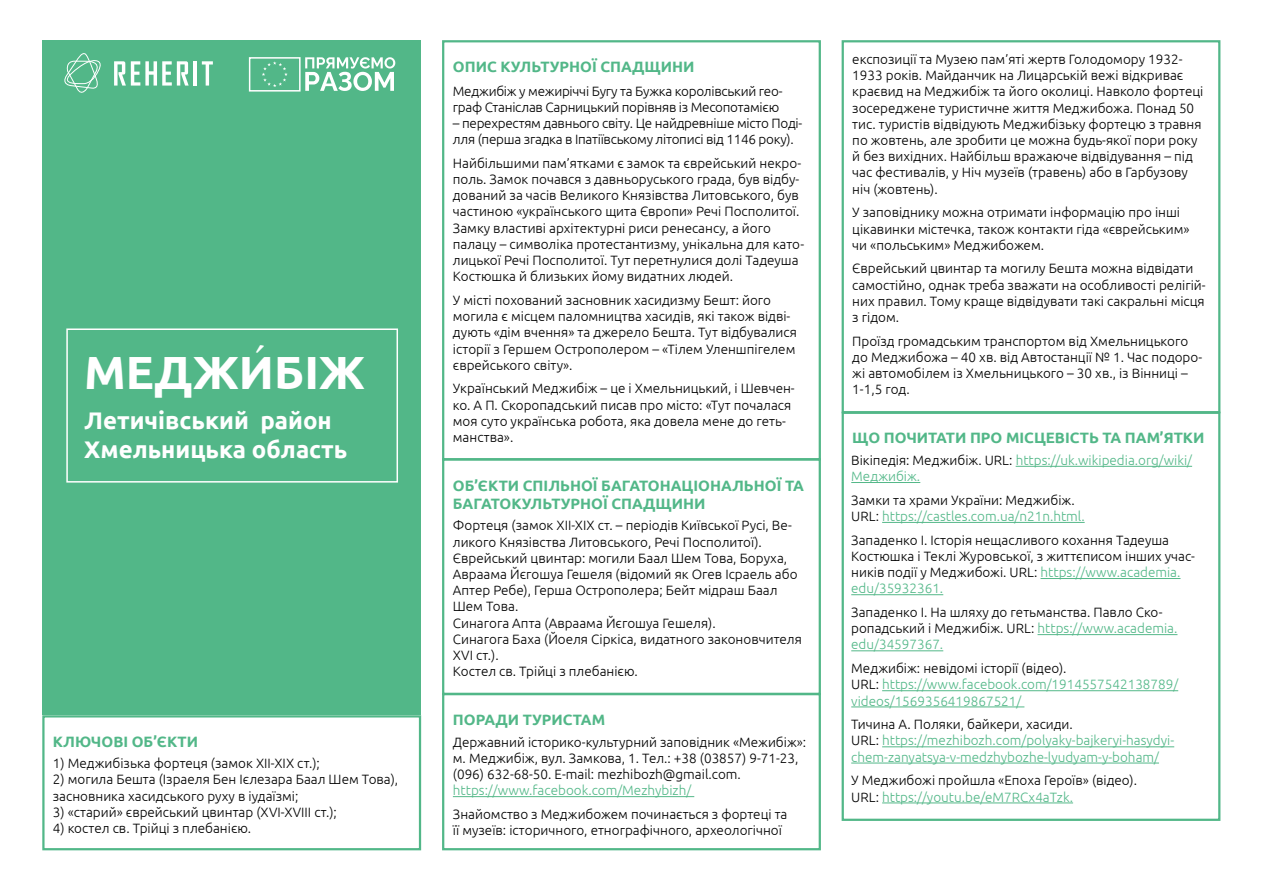
<style>
.page{position:relative;width:1263px;height:893px;background:#fff}
.page>*{position:absolute;margin:0;border:0;box-sizing:border-box;transform-origin:0 0}
.t1{font:700 46.5px "Ubuntu";color:#fff}
.t2{font:700 24px/28.8px "Ubuntu";color:#fff}
.t3{font:700 15px/18px "Ubuntu";color:#52b788}
.t4{font:300 13.5px/16.2px "Ubuntu";color:#000}
.t5{font:300 13.5px/16.2px "Ubuntu";color:#54b889}
.t6{font:300 13.5px/16.2px "Ubuntu";letter-spacing:-.02em;color:#000}
.s1{color:#000}
.s2{color:#54b889}
</style>
<div class="page">
<div style="left:42px;top:40px;width:379px;height:675px;background:#52b788"></div>
<div style="left:842px;top:412px;width:378px;height:409px;border:2px solid #52b788"></div>
<div style="left:842px;top:40px;width:378px;height:373px;border:2px solid #52b788"></div>
<div style="left:42px;top:715px;width:379px;height:135px;border:2px solid #52b788"></div>
<div style="left:442px;top:458px;width:379px;height:237px;border:2px solid #52b788"></div>
<div style="left:442px;top:40px;width:379px;height:420px;border:2px solid #52b788"></div>
<div style="left:442px;top:693px;width:379px;height:157px;border:2px solid #52b788"></div>
<hr style="left:453px;top:796px;width:241px;height:1px;background:#54b889">
<hr style="left:1016px;top:466px;width:176px;height:1px;background:#54b889">
<hr style="left:851px;top:482px;width:69px;height:1px;background:#54b889">
<hr style="left:882px;top:522px;width:203px;height:1px;background:#54b889">
<hr style="left:1040px;top:578px;width:140px;height:1px;background:#54b889">
<hr style="left:851px;top:594px;width:92px;height:1px;background:#54b889">
<hr style="left:1037px;top:634px;width:140px;height:1px;background:#54b889">
<hr style="left:851px;top:650px;width:92px;height:1px;background:#54b889">
<hr style="left:882px;top:690px;width:296px;height:1px;background:#54b889">
<hr style="left:851px;top:706px;width:173px;height:1px;background:#54b889">
<hr style="left:882px;top:746px;width:292px;height:1px;background:#54b889">
<hr style="left:851px;top:763px;width:308px;height:1px;background:#54b889">
<hr style="left:882px;top:802px;width:191px;height:1px;background:#54b889">
<div style="left:66px;top:328px;width:332px;height:155px;border:2px solid #fff"></div>
<svg style="left:64px;top:53px;width:37px;height:40px"></svg>
<svg style="left:114px;top:61px;width:75px;height:25px"></svg>
<hr style="left:194px;top:61px;width:3px;height:25px;background:#fff">
<svg style="left:202px;top:61px;width:11px;height:25px"></svg>
<svg style="left:305px;top:57px;width:90px;height:34px"></svg>
<div style="left:249px;top:57px;width:52px;height:35px;border:2px solid #fff"></div>
<svg style="left:262px;top:61px;width:26px;height:26px"></svg>
<h1 class="t1" style="left:84px;top:345px;width:282px">МЕДЖИБІЖ</h1>
<h2 class="t2" style="left:84px;top:406px;width:265px">Летичівський район<br>Хмельницька область</h2>
<p class="t3" style="left:53px;top:732px;width:147px">КЛЮЧОВІ ОБ’ЄКТИ</p>
<p class="t4" style="left:53px;top:755px;width:268px">1) Меджибізька фортеця (замок XII-XIX ст.);</p>
<p class="t4" style="left:53px;top:771px;width:347px">2) могила Бешта (Ізраеля Бен Ієлезара Баал Шем Това), засновника хасидського руху в іудаїзмі;</p>
<p class="t4" style="left:53px;top:803px;width:286px">3) «старий» єврейський цвинтар (XVI-XVIII ст.);</p>
<p class="t4" style="left:53px;top:820px;width:200px">4) костел св. Трійці з плебанією.</p>
<p class="t3" style="left:453px;top:58px;width:243px">ОПИС КУЛЬТУРНОЇ СПАДЩИНИ</p>
<p class="t6" style="left:453px;top:82px;width:331px">Меджибіж у межиріччі Бугу та Бужка королівський гео&shy;граф Станіслав Сарницький порівняв із Месопотамією</p>
<p class="t6" style="left:453px;top:115px;width:351px">– перехрестям давнього світу. Це найдревніше місто Поді&shy;лля (перша згадка в Іпатіївському літописі від 1146 року).</p>
<p class="t4" style="left:453px;top:155px;width:353px">Найбільшими пам’ятками є замок та єврейський некро&shy;поль. Замок почався з давньоруського града, був відбу&shy;дований за часів Великого Князівства Литовського, був частиною «українського щита Європи» Речі Посполитої.<br>Замку властиві архітектурні риси ренесансу, а його палацу – символіка протестантизму, унікальна для като&shy;лицької Речі Посполитої. Тут перетнулися долі Тадеуша Костюшка й близьких йому видатних людей.</p>
<p class="t4" style="left:453px;top:292px;width:346px">У місті похований засновник хасидизму Бешт: його могила є місцем паломництва хасидів, які також відві&shy;дують «дім вчення» та джерело Бешта. Тут відбувалися історії з Гершем Острополером – «Тілем Уленшпігелем єврейського світу».</p>
<p class="t4" style="left:453px;top:380px;width:343px">Український Меджибіж – це і Хмельницький, і Шевчен&shy;ко. А П. Скоропадський писав про місто: «Тут почалася моя суто українська робота, яка довела мене до геть&shy;манства».</p>
<p class="t3" style="left:453px;top:476px;width:352px">ОБ’ЄКТИ СПІЛЬНОЇ БАГАТОНАЦІОНАЛЬНОЇ ТА<br>БАГАТОКУЛЬТУРНОЇ СПАДЩИНИ</p>
<p class="t4" style="left:453px;top:517px;width:351px">Фортеця (замок XII-XIX ст. – періодів Київської Русі, Ве&shy;ликого Князівства Литовського, Речі Посполитої).<br>Єврейський цвинтар: могили Баал Шем Това, Боруха, Авраама Йєгошуа Гешеля (відомий як Огев Ісраель або Аптер Ребе), Герша Острополера; Бейт мідраш Баал Шем Това.<br>Синагога Апта (Авраама Йєгошуа Гешеля).<br>Синагога Баха (Йоеля Сіркіса, видатного законовчителя XVI ст.).<br>Костел св. Трійці з плебанією.</p>
<p class="t3" style="left:453px;top:710px;width:154px">ПОРАДИ ТУРИСТАМ</p>
<p class="t4" style="left:453px;top:733px;width:355px">Державний історико-культурний заповідник «Межибіж»: м. Меджибіж, вул. Замкова, 1. Тел.: +38 (03857) 9-71-23, (096) 632-68-50. E-mail: mezhibozh@gmail.com.</p>
<p class="t5" style="left:453px;top:782px;width:240px">https://www.facebook.com/Mezhybizh/</p>
<p class="t4" style="left:453px;top:806px;width:336px">Знайомство з Меджибожем починається з фортеці та її музеїв: історичного, етнографічного, археологічної</p>
<p class="t4" style="left:852px;top:51px;width:353px">експозиції та Музею пам’яті жертв Голодомору 1932- 1933 років. Майданчик на Лицарській вежі відкриває краєвид на Меджибіж та його околиці. Навколо фортеці зосереджене туристичне життя Меджибожа. Понад 50 тис. туристів відвідують Меджибізьку фортецю з травня по жовтень, але зробити це можна будь-якої пори року й без вихідних. Найбільш вражаюче відвідування – під час фестивалів, у Ніч музеїв (травень) або в Гарбузову ніч (жовтень).</p>
<p class="t4" style="left:852px;top:204px;width:339px">У заповіднику можна отримати інформацію про інші цікавинки містечка, також контакти гіда «єврейським» чи «польським» Меджибожем.</p>
<p class="t4" style="left:852px;top:260px;width:355px">Єврейський цвинтар та могилу Бешта можна відвідати самостійно, однак треба зважати на особливості релігій&shy;них правил. Тому краще відвідувати такі сакральні місця з гідом.</p>
<p class="t4" style="left:852px;top:333px;width:352px">Проїзд громадським транспортом від Хмельницького до Меджибожа – 40 хв. від Автостанції № 1. Час подоро&shy;жі автомобілем із Хмельницького – 30 хв., із Вінниці – 1-1,5 год.</p>
<p class="t3" style="left:852px;top:428px;width:354px">ЩО ПОЧИТАТИ ПРО МІСЦЕВІСТЬ ТА ПАМ’ЯТКИ</p>
<p class="t5" style="left:851px;top:452px;width:342px"><span class="s1">Вікіпедія: Меджибіж. URL:</span> https://uk.wikipedia.org/wiki/<br>Меджибіж.</p>
<p class="t4" style="left:851px;top:492px;width:235px">Замки та храми України: Меджибіж.<br>URL: <span class="s2">https://castles.com.ua/n21n.html.</span></p>
<p class="t4" style="left:851px;top:531px;width:345px">Западенко І. Історія нещасливого кохання Тадеуша Костюшка і Теклі Журовської, з життєписом інших учас&shy;ників події у Меджибожі. URL: <span class="s2">https://www.academia. edu/35932361.</span></p>
<p class="t4" style="left:851px;top:604px;width:328px">Западенко І. На шляху до гетьманства. Павло Ско&shy;ропадський і Меджибіж. URL: <span class="s2">https://www.academia. edu/34597367.</span></p>
<p class="t5" style="left:851px;top:660px;width:328px"><span class="s1">Меджибіж: невідомі історії (відео).<br>URL:</span> https://www.facebook.com/1914557542138789/ videos/1569356419867521/</p>
<p class="t5" style="left:851px;top:716px;width:324px"><span class="s1">Тичина А. Поляки, байкери, хасиди.<br>URL:</span> https://mezhibozh.com/polyaky-bajkeryi-hasydyi&shy;chem-zanyatsya-v-medzhybozhe-lyudyam-y-boham/</p>
<p class="t4" style="left:851px;top:772px;width:287px">У Меджибожі пройшла «Епоха Героїв» (відео).<br>URL: <span class="s2">https://youtu.be/eM7RCx4aTzk.</span></p>
</div>
